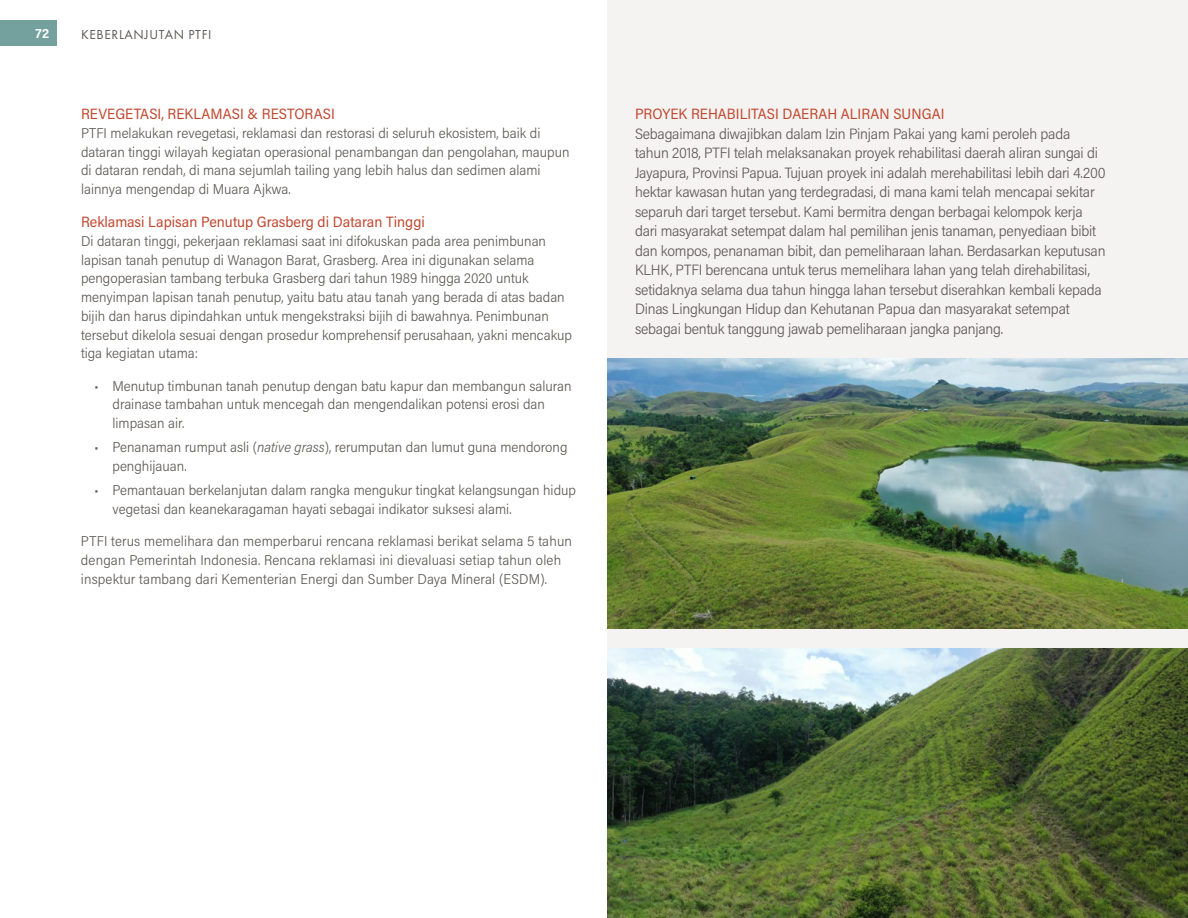
<style>
.page{position:relative;width:1188px;height:918px;background:#fff}
.page>*{position:absolute;margin:0;border:0;box-sizing:border-box;transform-origin:0 0}
.t1{font:300 15px/19.5px "Acumin Pro Semi Cond";letter-spacing:-.015em;color:#5d5956}
.t2{font:15px "Acumin Pro Semi Cond";color:#c14830}
.t3{font:300 14.25px/18.8px "Acumin Pro Semi Cond";color:#5d5956}
.t4{font:13.5px "Futura PT";letter-spacing:.05em;color:#5d5956}
.t5{font:700 13.5px "Acumin Pro Semi Cond";color:#fff}
.s1{font-style:italic}
</style>
<div class="page">
<div style="left:608px;top:0;width:580px;height:918px;background:#f5f3f1"></div>
<img style="left:608px;top:648px;width:580px;height:270px">
<img style="left:608px;top:358px;width:580px;height:270px">
<div style="left:0;top:21px;width:56px;height:25px;background:#74a19d"></div>
<p class="t5" style="left:35px;top:24px;width:15px">72</p>
<p class="t4" style="left:81px;top:26px;width:132px">KEBERLANJUTAN PTFI</p>
<p class="t2" style="left:81px;top:103px;width:255px">REVEGETASI, REKLAMASI &amp; RESTORASI</p>
<p class="t3" style="left:81px;top:123px;width:490px">PTFI melakukan revegetasi, reklamasi dan restorasi di seluruh ekosistem, baik di dataran tinggi wilayah kegiatan operasional penambangan dan pengolahan, maupun di dataran rendah, di mana sejumlah tailing yang lebih halus dan sedimen alami lainnya mengendap di Muara Ajkwa.</p>
<p class="t2" style="left:81px;top:211px;width:345px">Reklamasi Lapisan Penutup Grasberg di Dataran Tinggi</p>
<p class="t3" style="left:81px;top:231px;width:492px">Di dataran tinggi, pekerjaan reklamasi saat ini difokuskan pada area penimbunan lapisan tanah penutup di Wanagon Barat, Grasberg. Area ini digunakan selama pengoperasian tambang terbuka Grasberg dari tahun 1989 hingga 2020 untuk menyimpan lapisan tanah penutup, yaitu batu atau tanah yang berada di atas badan bijih dan harus dipindahkan untuk mengekstraksi bijih di bawahnya. Penimbunan tersebut dikelola sesuai dengan prosedur komprehensif perusahaan, yakni mencakup tiga kegiatan utama:</p>
<p class="t3" style="left:112px;top:376px;width:461px;text-indent:-18px">• Menutup timbunan tanah penutup dengan batu kapur dan membangun saluran drainase tambahan untuk mencegah dan mengendalikan potensi erosi dan limpasan air.</p>
<p class="t3" style="left:112px;top:437px;width:457px;text-indent:-18px">• Penanaman rumput asli (<span class="s1">native grass</span>), rerumputan dan lumut guna mendorong penghijauan.</p>
<p class="t3" style="left:112px;top:480px;width:465px;text-indent:-18px">• Pemantauan berkelanjutan dalam rangka mengukur tingkat kelangsungan hidup vegetasi dan keanekaragaman hayati sebagai indikator suksesi alami.</p>
<p class="t3" style="left:81px;top:531px;width:493px">PTFI terus memelihara dan memperbarui rencana reklamasi berikat selama 5 tahun dengan Pemerintah Indonesia. Rencana reklamasi ini dievaluasi setiap tahun oleh inspektur tambang dari Kementerian Energi dan Sumber Daya Mineral (ESDM).</p>
<p class="t2" style="left:635px;top:103px;width:311px">PROYEK REHABILITASI DAERAH ALIRAN SUNGAI</p>
<p class="t1" style="left:635px;top:123px;width:472px">Sebagaimana diwajibkan dalam Izin Pinjam Pakai yang kami peroleh pada tahun 2018, PTFI telah melaksanakan proyek rehabilitasi daerah aliran sungai di Jayapura, Provinsi Papua. Tujuan proyek ini adalah merehabilitasi lebih dari 4.200 hektar kawasan hutan yang terdegradasi, di mana kami telah mencapai sekitar separuh dari target tersebut. Kami bermitra dengan berbagai kelompok kerja dari masyarakat setempat dalam hal pemilihan jenis tanaman, penyediaan bibit dan kompos, penanaman bibit, dan pemeliharaan lahan. Berdasarkan keputusan KLHK, PTFI berencana untuk terus memelihara lahan yang telah direhabilitasi, setidaknya selama dua tahun hingga lahan tersebut diserahkan kembali kepada Dinas Lingkungan Hidup dan Kehutanan Papua dan masyarakat setempat sebagai bentuk tanggung jawab pemeliharaan jangka panjang.</p>
</div>
